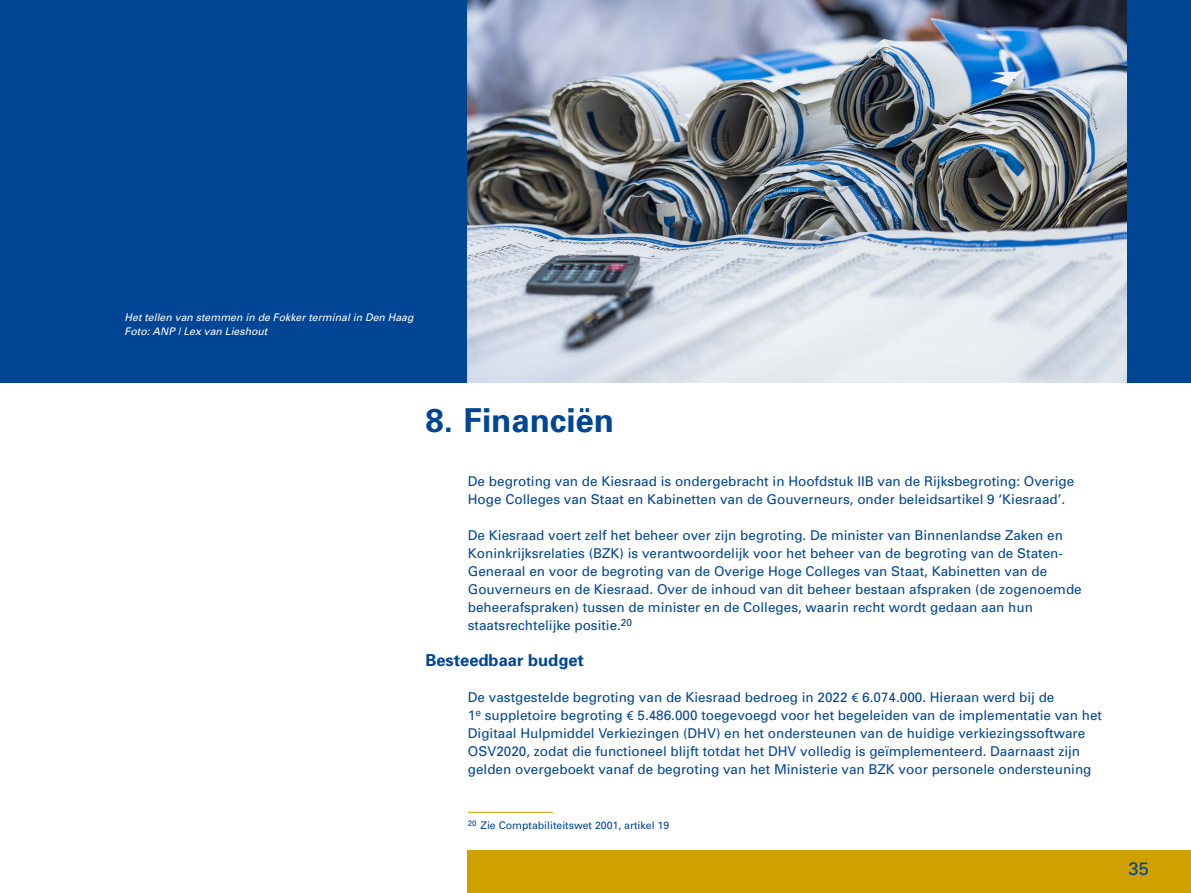
<style>
.page{position:relative;width:1191px;height:893px;background:#fff}
.page>*{position:absolute;margin:0;border:0;box-sizing:border-box;transform-origin:0 0}
.H2_Header{font:700 33px "Univers";color:#014694}
.t1{font:18px "Univers";color:#014694}
.Tussenkop{font:700 16.5px "Univers";color:#014694}
.Broodtekst{font:13.5px/18px "Univers";color:#014694}
.t2{font:italic 10.5px/13.5px "Univers";color:#fff}
.Voetnoot{font:10.5px "Univers";color:#014694}
.s1{font-family:"Rijksoverheid Sans Text"}
</style>
<div class="page">
<div style="left:467px;top:850px;width:724px;height:43px;background:#cea100"></div>
<div style="left:0;top:0;width:1191px;height:383px;background:#014694"></div>
<img style="left:468px;top:0;width:659px;height:383px">
<hr style="left:468px;top:812px;width:85px;height:1px;background:#cea100">
<p class="t2" style="left:125px;top:311px;width:290px">Het tellen van stemmen in de Fokker terminal in Den Haag<br>Foto: ANP | Lex van Lieshout</p>
<h2 class="H2_Header" style="left:425px;top:399px;width:190px">8. Financiën</h2>
<p class="Broodtekst" style="left:468px;top:472px;width:608px">De begroting van de Kiesraad is ondergebracht in Hoofdstuk IIB van de Rijksbegroting: Overige<br>Hoge Colleges van Staat en Kabinetten van de Gouverneurs, onder beleidsartikel 9 ‘Kiesraad’.</p>
<p class="Broodtekst" style="left:468px;top:526px;width:615px">De Kiesraad voert zelf het beheer over zijn begroting. De minister van Binnenlandse Zaken en Koninkrijksrelaties (BZK) is verantwoordelijk voor het beheer van de begroting van de Staten-Generaal en voor de begroting van de Overige Hoge Colleges van Staat, Kabinetten van de Gouverneurs en de Kiesraad. Over de inhoud van dit beheer bestaan afspraken (de zogenoemde beheerafspraken) tussen de minister en de Colleges, waarin recht wordt gedaan aan hun staatsrechtelijke positie.<sup>20</sup></p>
<p class="Tussenkop" style="left:425px;top:650px;width:160px">Besteedbaar budget</p>
<p class="Broodtekst" style="left:468px;top:688px;width:635px">De vastgestelde begroting van de Kiesraad bedroeg in 2022 <span class="s1">€</span> 6.074.000. Hieraan werd bij de<br>1<sup>e</sup> suppletoire begroting <span class="s1">€</span> 5.486.000 toegevoegd voor het begeleiden van de implementatie van het Digitaal Hulpmiddel Verkiezingen (DHV) en het ondersteunen van de huidige verkiezingssoftware OSV2020, zodat die functioneel blijft totdat het DHV volledig is geïmplementeerd. Daarnaast zijn gelden overgeboekt vanaf de begroting van het Ministerie van BZK voor personele ondersteuning</p>
<p class="Voetnoot" style="left:468px;top:819px;width:203px"><sup>20</sup> Zie Comptabiliteitswet 2001, artikel 19</p>
<h2 class="t1" style="left:1128px;top:857px;width:22px">35</h2>
</div>
